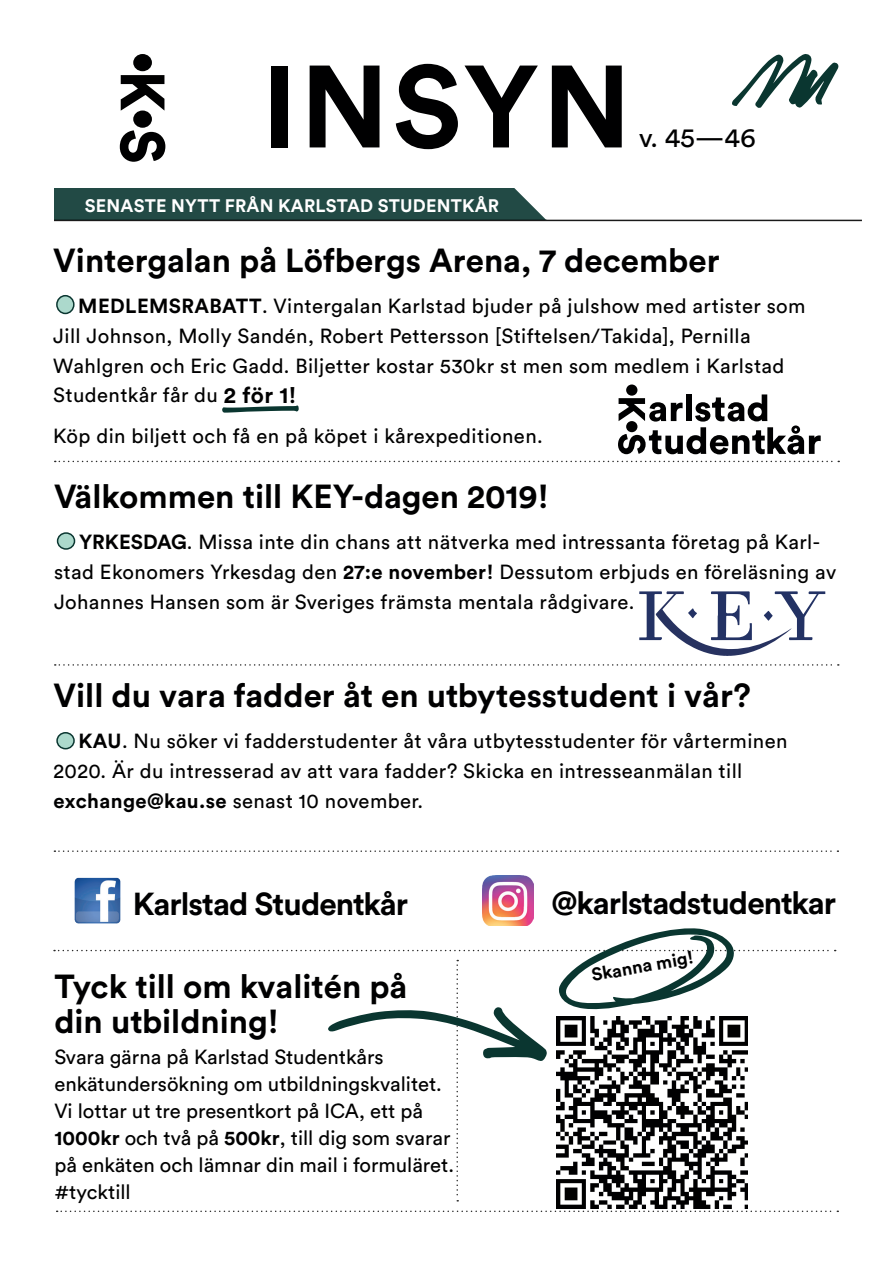
<style>
.page{position:relative;width:893px;height:1263px;background:#fff}
.page>*{position:absolute;margin:0;border:0;box-sizing:border-box;transform-origin:0 0}
.t1{font:700 115.5px "Circular Std";letter-spacing:.03em;color:#000001}
.t2{font:700 33px/34.5px "Circular Std";color:#000001}
.t3{font:700 31.5px "Circular Std";letter-spacing:-.03em;color:#000001}
.t4{font:27px "Circular Std";color:#000001}
.t5{font:20.25px/30px "Circular Std";letter-spacing:.02em;color:#000001}
.t6{font:20.25px/27px "Circular Std";color:#000001}
.t7{font:700 18px "Circular Std";letter-spacing:.01em;color:#fff}
.t8{font:700 18px "Circular Std";color:#000001}
.s1{font-weight:700}
.s2{font-weight:700;font-size:22.5px}
</style>
<div class="page">
<div style="left:54px;top:188px;width:494px;height:32px;background:#224a45"></div>
<svg style="left:511px;top:188px;width:62px;height:34px"></svg>
<hr style="left:54px;top:220px;width:808px;height:1px;background:#000">
<img style="left:483px;top:875px;width:51px;height:50px">
<img style="left:74px;top:877px;width:47px;height:47px">
<svg style="left:55px;top:461px;width:784px;height:1px"></svg>
<svg style="left:55px;top:664px;width:784px;height:2px"></svg>
<div style="left:57px;top:733px;width:17px;height:16px;background:#acd9cc;border-radius:50%"></div>
<div style="left:56px;top:732px;width:19px;height:17px;border:2px solid #0a3630;border-radius:50%"></div>
<div style="left:57px;top:296px;width:17px;height:17px;background:#acd9cc;border-radius:50%"></div>
<div style="left:56px;top:295px;width:19px;height:19px;border:2px solid #0a3630;border-radius:50%"></div>
<div style="left:58px;top:533px;width:17px;height:16px;background:#acd9cc;border-radius:50%"></div>
<div style="left:57px;top:532px;width:18px;height:18px;border:2px solid #0a3630;border-radius:50%"></div>
<svg style="left:121px;top:75px;width:43px;height:36px"></svg>
<svg style="left:120px;top:130px;width:45px;height:32px"></svg>
<div style="left:133px;top:54px;width:19px;height:17px;background:#000001;border-radius:50%"></div>
<div style="left:133px;top:111px;width:19px;height:17px;background:#000001;border-radius:50%"></div>
<svg style="left:732px;top:54px;width:107px;height:54px"></svg>
<svg style="left:57px;top:1210px;width:781px;height:2px"></svg>
<svg style="left:54px;top:850px;width:784px;height:2px"></svg>
<svg style="left:222px;top:405px;width:77px;height:8px"></svg>
<svg style="left:618px;top:394px;width:203px;height:60px"></svg>
<div style="left:626px;top:384px;width:11px;height:12px;background:#000001;border-radius:50%"></div>
<div style="left:626px;top:421px;width:11px;height:11px;background:#000001;border-radius:50%"></div>
<svg style="left:639px;top:591px;width:186px;height:65px"></svg>
<img style="left:556px;top:1201px;width:192px;height:8px">
<svg style="left:54px;top:928px;width:782px;height:273px"></svg>
<h1 class="t1" style="left:262px;top:32px;width:371px">INSYN</h1>
<h3 class="t4" style="left:639px;top:122px;width:118px">v. 45—46</h3>
<p class="t7" style="left:85px;top:194px;width:416px">SENASTE NYTT FRÅN KARLSTAD STUDENTKÅR</p>
<h2 class="t2" style="left:53px;top:242px;width:668px">Vintergalan på Löfbergs Arena, 7 december</h2>
<p class="t5" style="left:53px;top:290px;width:754px;text-indent:25px"><span class="s1">MEDLEMSRABATT</span>. Vintergalan Karlstad bjuder på julshow med artister som Jill Johnson, Molly Sandén, Robert Pettersson [Stiftelsen/Takida], Pernilla Wahlgren och Eric Gadd. Biljetter kostar 530kr st men som medlem i Karlstad Studentkår får du <span class="s2">2 för 1!</span></p>
<p class="t5" style="left:53px;top:421px;width:491px">Köp din biljett och få en på köpet i kårexpeditionen.</p>
<h2 class="t2" style="left:54px;top:479px;width:496px">Välkommen till KEY-dagen 2019!</h2>
<p class="t5" style="left:54px;top:527px;width:784px;text-indent:25px"><span class="s1">YRKESDAG</span>. Missa inte din chans att nätverka med intressanta företag på Karl&shy;stad Ekonomers Yrkesdag den <span class="s1">27:e november!</span> Dessutom erbjuds en föreläsning av<br>Johannes Hansen som är Sveriges främsta mentala rådgivare.</p>
<h2 class="t2" style="left:54px;top:677px;width:699px">Vill du vara fadder åt en utbytesstudent i vår?</h2>
<p class="t5" style="left:54px;top:725px;width:735px;text-indent:25px"><span class="s1">KAU</span>. Nu söker vi fadderstudenter åt våra utbytesstudenter för vårterminen<br>2020. Är du intresserad av att vara fadder? Skicka en intresseanmälan till <span class="s1">exchange@kau.se</span> senast 10 november.</p>
<h3 class="t3" style="left:133px;top:883px;width:277px">Karlstad Studentkår</h3>
<h3 class="t3" style="left:551px;top:883px;width:286px">@karlstadstudentkar</h3>
<h2 class="t2" style="left:54px;top:968px;width:355px">Tyck till om kvalitén på din utbildning!</h2>
<p class="t6" style="left:54px;top:1043px;width:401px">Svara gärna på Karlstad Studentkårs enkätundersökning om utbildningskvalitet.<br>Vi lottar ut tre presentkort på ICA, ett på <span class="s1">1000kr</span> och två på <span class="s1">500kr</span>, till dig som svarar på enkäten och lämnar din mail i formuläret. #tycktill</p>
<p class="t8" style="left:590px;top:963px;width:105px;rotate:-10deg">Skanna mig!</p>
</div>
